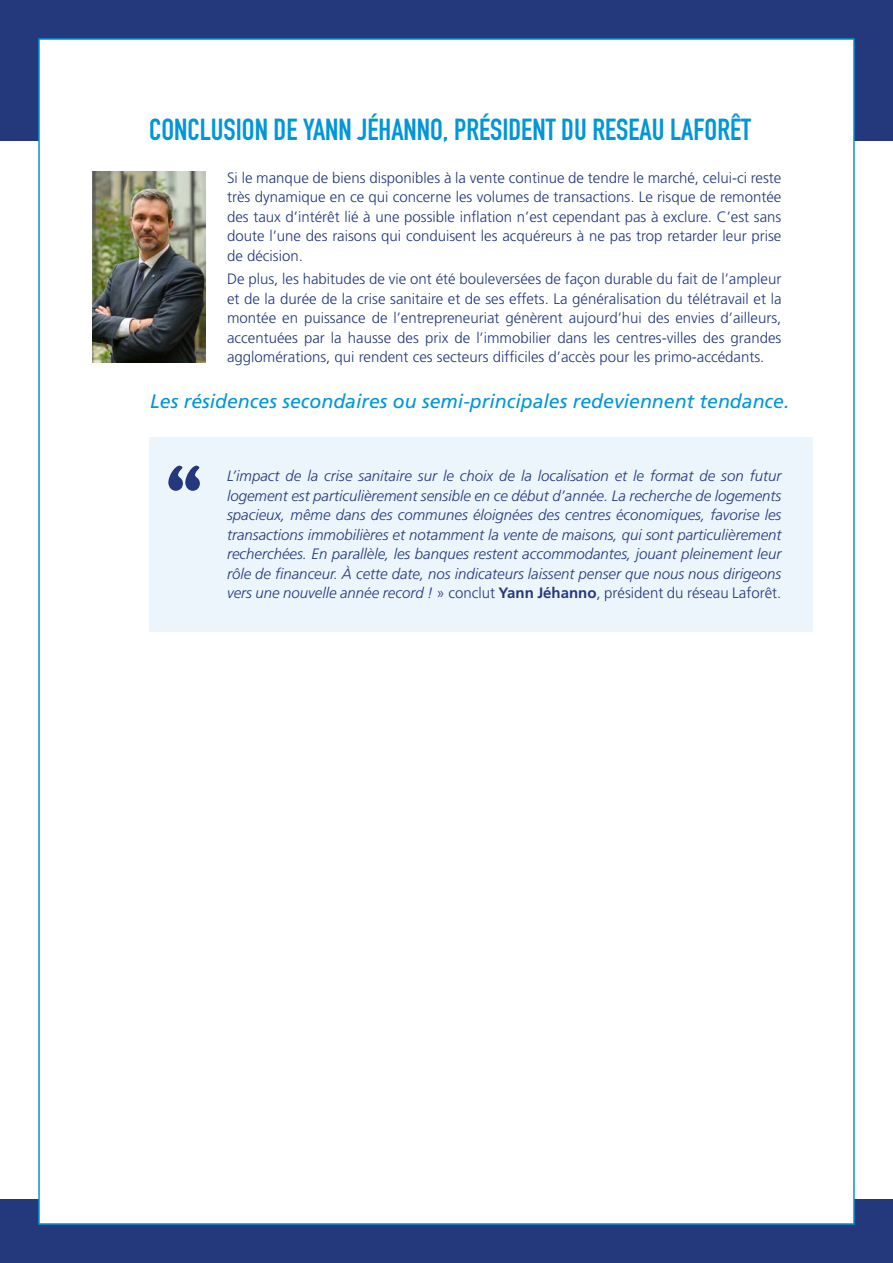
<style>
.page{position:relative;width:893px;height:1263px;background:#fff}
.page>*{position:absolute;margin:0;border:0;box-sizing:border-box;transform-origin:0 0}
.t1{font:700 30px "DIN Condensed";color:#0096d7}
.t2{font:italic 19.5px "Frutiger";color:#0096d7}
.t3{font:300 15px/19.5px "Frutiger";color:#24387c;text-align:justify}
.t4{font:italic 300 15px/19.5px "Frutiger";color:#24387c;text-align:justify}
.s1{font-style:normal}
.s2{font-weight:700;font-style:normal}
</style>
<div class="page">
<div style="left:0;top:0;width:893px;height:140px;background:#24387c"></div>
<div style="left:0;top:1200px;width:893px;height:63px;background:#24387c"></div>
<div style="left:38px;top:38px;width:817px;height:1187px;background:#fff;border:2px solid #0096d7"></div>
<div style="left:149px;top:437px;width:663px;height:194px;background:#edf5fc"></div>
<img style="left:92px;top:171px;width:113px;height:191px">
<svg style="left:168px;top:466px;width:32px;height:25px"></svg>
<h1 class="t1" style="left:149px;top:110px;width:603px">CONCLUSION DE YANN JÉHANNO, PRÉSIDENT DU RESEAU LAFORÊT</h1>
<p class="t3" style="left:227px;top:168px;width:556px">Si le manque de biens disponibles à la vente continue de tendre le marché, celui-ci reste très dynamique en ce qui concerne les volumes de transactions. Le risque de remontée des taux d’intérêt lié à une possible inflation n’est cependant pas à exclure. C’est sans doute l’une des raisons qui conduisent les acquéreurs à ne pas trop retarder leur prise de décision.</p>
<p class="t3" style="left:227px;top:269px;width:556px">De plus, les habitudes de vie ont été bouleversées de façon durable du fait de l’ampleur et de la durée de la crise sanitaire et de ses effets. La généralisation du télétravail et la montée en puissance de l’entrepreneuriat génèrent aujourd’hui des envies d’ailleurs, accentuées par la hausse des prix de l’immobilier dans les centres-villes des grandes agglomérations, qui rendent ces secteurs difficiles d’accès pour les primo-accédants.</p>
<h2 class="t2" style="left:150px;top:390px;width:641px">Les résidences secondaires ou semi-principales redeviennent tendance.</h2>
<p class="t4" style="left:227px;top:466px;width:556px">L’impact de la crise sanitaire sur le choix de la localisation et le format de son futur logement est particulièrement sensible en ce début d’année. La recherche de logements spacieux, même dans des communes éloignées des centres économiques, favorise les transactions immobilières et notamment la vente de maisons, qui sont particulièrement recherchées. En parallèle, les banques restent accommodantes, jouant pleinement leur rôle de financeur. À cette date, nos indicateurs laissent penser que nous nous dirigeons vers une nouvelle année record ! <span class="s1">» conclut</span> <span class="s2">Yann Jéhanno</span><span class="s1">, président du réseau Laforêt.</span></p>
</div>
